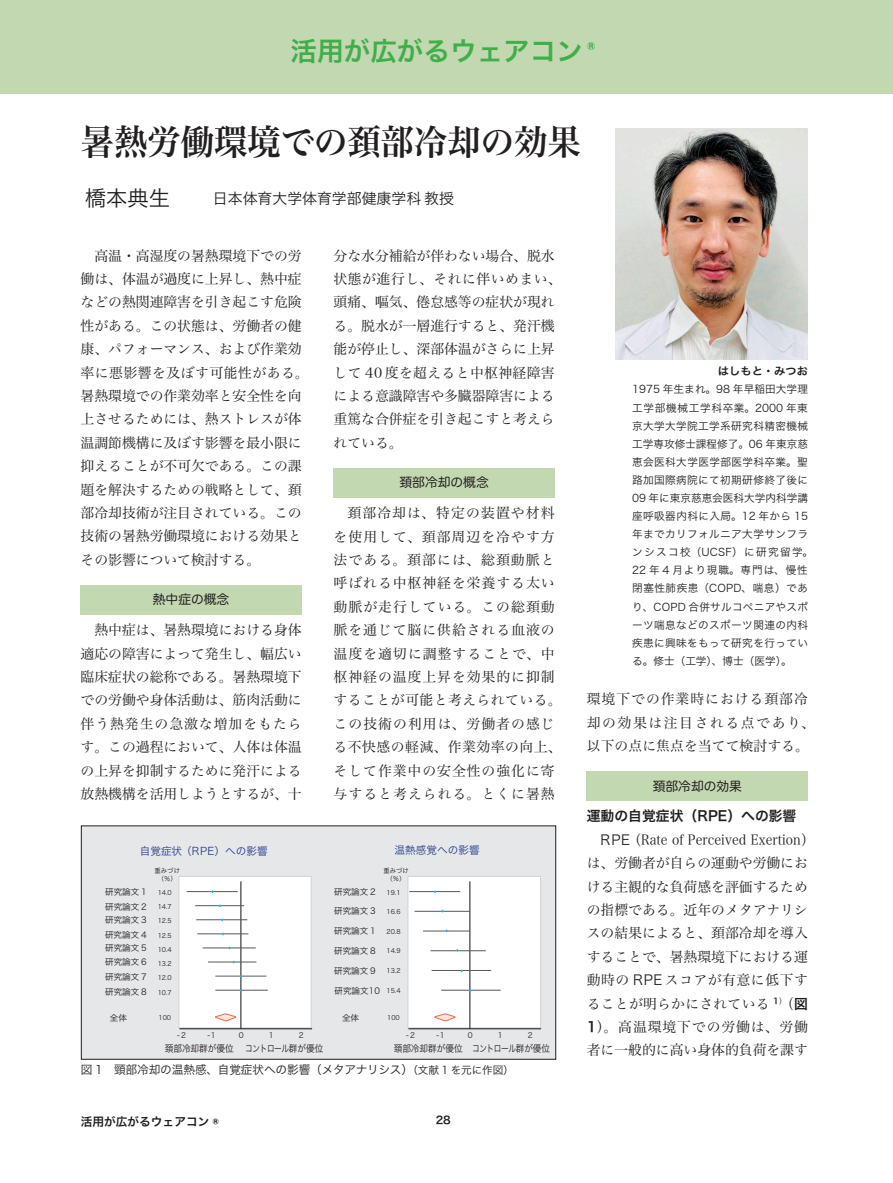
<style>
.page{position:relative;width:893px;height:1183px;background:#fff}
.page>*{position:absolute;margin:0;border:0;box-sizing:border-box;transform-origin:0 0}
.t1{font:35.1px "Hira Min Pro W6";color:#231f20;scale:.95 1}
.t2{font:26.55px "Hira Kaku Pro W6";color:#40ae49}
.t3{font:21.3px "Hira Kaku Pro W3";color:#231f20}
.t4{font:14.85px "Hira Kaku Pro W3";color:#231f20}
.t5{font:13.8px/23.4px "Hira Min Pro W3";color:#231f20}
.t6{font:13.8px/23.4px "Hira Min Pro W3";letter-spacing:.07em;color:#231f20;text-align:center}
.t7{font:13.8px "Hira Kaku Pro W6";color:#231f20}
.t8{font:12.75px "Hira Maru Pro W4";color:#231f20}
.t9{font:11.7px "Hira Kaku Pro W3";letter-spacing:-.015em;color:#231f20}
.t10{font:11.7px "Hira Kaku Pro W6";color:#231f20}
.t11{font:10.65px/18px "Hira Kaku Pro W3";letter-spacing:.035em;color:#231f20}
.t12{font:10.65px "Hira Kaku Pro W3";color:#253f8e}
.t13{font:10.65px "Hira Kaku Pro W6";color:#231f20;scale:1.06 1}
.t14{font:10.65px "Hira Kaku Pro W6";color:#231f20}
.t15{font:9.6px "Hira Kaku Pro W3";color:#231f20;scale:.9 1}
.t16{font:8.55px/14.5px "Hira Kaku Pro W3";color:#231f20}
.t17{font:7.5px "Hira Kaku Pro W3";color:#231f20}
.t18{font:6.45px/7.5px "Hira Kaku Pro W3";color:#231f20;text-align:center}
.s1{font-size:10.65px}
.s2{font-family:"Hira Kaku Pro W3"}
.s3{font-family:"Hira Kaku Pro W6"}
</style>
<div class="page">
<div style="left:0;top:0;width:893px;height:94px;background:#c2d8b1"></div>
<div style="left:81px;top:584px;width:221px;height:30px;background:#c2d8b1"></div>
<div style="left:334px;top:467px;width:221px;height:30px;background:#c2d8b1"></div>
<div style="left:587px;top:770px;width:221px;height:30px;background:#c2d8b1"></div>
<img style="left:616px;top:129px;width:191px;height:230px">
<div style="left:81px;top:825px;width:475px;height:233px;background:#e6e7e9"></div>
<div style="left:81px;top:825px;width:475px;height:234px;border:1px solid #231f20"></div>
<div style="left:179px;top:875px;width:132px;height:152px;background:#fff;border:1px solid #d1d2d4"></div>
<div style="left:408px;top:875px;width:133px;height:152px;background:#fff;border:1px solid #d1d2d4"></div>
<hr style="left:179px;top:1027px;width:133px;height:1px;background:#231f20">
<hr style="left:408px;top:1027px;width:133px;height:1px;background:#231f20">
<hr style="left:240px;top:881px;width:1px;height:147px;background:#231f20">
<hr style="left:469px;top:881px;width:1px;height:147px;background:#231f20">
<svg style="left:215px;top:1013px;width:22px;height:8px"></svg>
<svg style="left:434px;top:1013px;width:22px;height:8px"></svg>
<hr style="left:187px;top:890px;width:51px;height:1px;background:#57585a">
<hr style="left:409px;top:890px;width:51px;height:1px;background:#57585a">
<hr style="left:195px;top:905px;width:49px;height:1px;background:#57585a">
<hr style="left:415px;top:910px;width:55px;height:1px;background:#57585a">
<hr style="left:196px;top:919px;width:51px;height:1px;background:#57585a">
<hr style="left:423px;top:930px;width:47px;height:1px;background:#57585a">
<hr style="left:197px;top:933px;width:51px;height:1px;background:#57585a">
<hr style="left:431px;top:950px;width:55px;height:1px;background:#57585a">
<hr style="left:203px;top:947px;width:53px;height:1px;background:#57585a">
<hr style="left:432px;top:969px;width:59px;height:1px;background:#57585a">
<hr style="left:208px;top:961px;width:48px;height:1px;background:#57585a">
<hr style="left:215px;top:975px;width:51px;height:1px;background:#57585a">
<hr style="left:215px;top:989px;width:53px;height:1px;background:#57585a">
<hr style="left:441px;top:989px;width:60px;height:1px;background:#57585a">
<h2 class="t2" style="left:291px;top:27px;width:307px">活用が広がるウェアコン <sup>®️</sup></h2>
<h1 class="t1" style="left:81px;top:111px;width:528px">暑熱労働環境での頚部冷却の効果</h1>
<h3 class="t3" style="left:85px;top:179px;width:87px">橋本典生</h3>
<p class="t4" style="left:213px;top:185px;width:243px">日本体育大学体育学部健康学科教授</p>
<p class="t5" style="left:81px;top:242px;width:230px;text-indent:14px">高温・高湿度の暑熱環境下での労働は、体温が過度に上昇し、熱中症などの熱関連障害を引き起こす危険性がある。この状態は、労働者の健康、パフォーマンス、および作業効率に悪影響を及ぼす可能性がある。暑熱環境での作業効率と安全性を向上させるためには、熱ストレスが体温調節機構に及ぼす影響を最小限に抑えることが不可欠である。この課題を解決するための戦略として、頚部冷却技術が注目されている。この技術の暑熱労働環境における効果とその影響について検討する。</p>
<p class="t8" style="left:153px;top:588px;width:78px">熱中症の概念</p>
<p class="t5" style="left:81px;top:617px;width:223px;text-align:justify;text-indent:14px">熱中症は、暑熱環境における身体適応の障害によって発生し、幅広い臨床症状の総称である。暑熱環境下での労働や身体活動は、筋肉活動に伴う熱発生の急激な増加をもたらす。この過程において、人体は体温の上昇を抑制するために発汗による放熱機構を活用しようとするが、十</p>
<p class="t5" style="left:334px;top:242px;width:230px">分な水分補給が伴わない場合、脱水状態が進行し、それに伴いめまい、頭痛、嘔気、倦怠感等の症状が現れる。脱水が一層進行すると、発汗機能が停止し、深部体温がさらに上昇して 40 度を超えると中枢神経障害による意識障害や多臓器障害による重篤な合併症を引き起こすと考えられている。</p>
<p class="t8" style="left:399px;top:471px;width:91px">頚部冷却の概念</p>
<p class="t6" style="left:334px;top:500px;width:230px">頚部冷却は、特定の装置や材料<br>を使用して、頚部周辺を冷やす方法である。頚部には、総頚動脈と呼ばれる中枢神経を栄養する太い動脈が走行している。この総頚動脈を通じて脳に供給される血液の温度を適切に調整することで、中枢神経の温度上昇を効果的に抑制することが可能と考えられている。この技術の利用は、労働者の感じる不快感の軽減、作業効率の向上、そして作業中の安全性の強化に寄与すると考えられる。とくに暑熱</p>
<p class="t12" style="left:140px;top:841px;width:129px">自覚症状（RPE）への影響</p>
<p class="t12" style="left:395px;top:840px;width:87px">温熱感覚への影響</p>
<p class="t18" style="left:155px;top:866px;width:27px">重みづけ（％）</p>
<p class="t18" style="left:158px;top:887px;width:16px">14.0</p>
<p class="t18" style="left:386px;top:887px;width:16px">19.1</p>
<p class="t18" style="left:158px;top:902px;width:16px">14.7</p>
<p class="t18" style="left:386px;top:907px;width:16px">16.6</p>
<p class="t18" style="left:158px;top:916px;width:16px">12.5</p>
<p class="t18" style="left:386px;top:926px;width:16px">20.8</p>
<p class="t18" style="left:158px;top:930px;width:16px">12.5</p>
<p class="t18" style="left:158px;top:944px;width:16px">10.4</p>
<p class="t18" style="left:386px;top:946px;width:16px">14.9</p>
<p class="t18" style="left:386px;top:966px;width:16px">13.2</p>
<p class="t18" style="left:383px;top:866px;width:27px">重みづけ（％）</p>
<p class="t16" style="left:105px;top:883px;width:43px">研究論文 1</p>
<p class="t16" style="left:334px;top:883px;width:43px">研究論文 2</p>
<p class="t16" style="left:105px;top:898px;width:43px">研究論文 2</p>
<p class="t16" style="left:334px;top:903px;width:43px">研究論文 3</p>
<p class="t16" style="left:105px;top:911px;width:43px">研究論文 3研究論文 4</p>
<p class="t16" style="left:334px;top:922px;width:43px">研究論文 1</p>
<p class="t16" style="left:105px;top:939px;width:43px">研究論文 5</p>
<p class="t16" style="left:334px;top:942px;width:43px">研究論文 8</p>
<p class="t16" style="left:334px;top:962px;width:43px">研究論文 9</p>
<p class="t16" style="left:105px;top:954px;width:43px;text-align:justify">研究論文 6研究論文 7研究論文 8</p>
<p class="t18" style="left:158px;top:959px;width:16px">13.2</p>
<p class="t18" style="left:158px;top:973px;width:16px">12.0</p>
<p class="t18" style="left:158px;top:987px;width:16px">10.7</p>
<p class="t18" style="left:158px;top:1013px;width:14px">100</p>
<p class="t16" style="left:335px;top:982px;width:47px">研究論文10</p>
<p class="t18" style="left:386px;top:985px;width:16px">15.4</p>
<p class="t18" style="left:387px;top:1013px;width:14px">100</p>
<p class="t16" style="left:110px;top:1009px;width:19px">全体</p>
<p class="t16" style="left:342px;top:1009px;width:19px">全体</p>
<p class="t17" style="left:177px;top:1027px;width:11px">-2</p>
<p class="t17" style="left:207px;top:1027px;width:10px">-1</p>
<p class="t17" style="left:269px;top:1027px;width:6px">1</p>
<p class="t17" style="left:299px;top:1027px;width:6px">2</p>
<p class="t17" style="left:406px;top:1027px;width:11px">-2</p>
<p class="t17" style="left:436px;top:1027px;width:10px">-1</p>
<p class="t17" style="left:468px;top:1027px;width:6px">0</p>
<p class="t17" style="left:498px;top:1027px;width:6px">1</p>
<p class="t17" style="left:528px;top:1027px;width:6px">2</p>
<p class="t15" style="left:165px;top:1039px;width:178px">頚部冷却群が優位 コントロール群が優位</p>
<p class="t15" style="left:394px;top:1039px;width:175px">頚部冷却群が優位 コントロール群が優位</p>
<p class="t17" style="left:239px;top:1027px;width:6px">0</p>
<p class="t9" style="left:81px;top:1058px;width:435px">図 1　頸部冷却の温熱感、自覚症状への影響（メタアナリシス）<span class="s1">（文献 1 を元に作図）</span></p>
<p class="t10" style="left:81px;top:1110px;width:140px">活用が広がるウェアコン ®️</p>
<p class="t14" style="left:436px;top:1110px;width:17px">28</p>
<p class="t13" style="left:718px;top:361px;width:86px">はしもと・みつお</p>
<p class="t11" style="left:632px;top:379px;width:183px">1975 年生まれ。98 年早稲田大学理工学部機械工学科卒業。2000 年東京大学大学院工学系研究科精密機械工学専攻修士課程修了。06 年東京慈恵会医科大学医学部医学科卒業。聖路加国際病院にて初期研修終了後に<br>09 年に東京慈恵会医科大学内科学講座呼吸器内科に入局。12 年から 15年までカリフォルニア大学サンフランシスコ校（UCSF）に研究留学。<br>22 年 4 月より現職。専門は、慢性閉塞性肺疾患（COPD、喘息）であり、COPD 合併サルコペニアやスポーツ喘息などのスポーツ関連の内科疾患に興味をもって研究を行っている。修士（工学）、博士（医学）。</p>
<p class="t6" style="left:587px;top:686px;width:230px;text-align:left">環境下での作業時における頚部冷却の効果は注目される点であり、以下の点に焦点を当てて検討する。</p>
<p class="t8" style="left:653px;top:774px;width:91px">頚部冷却の効果</p>
<p class="t7" style="left:587px;top:803px;width:211px">運動の自覚症状（RPE）への影響</p>
<p class="t5" style="left:587px;top:826px;width:230px;text-indent:14px"><span class="s2">RPE</span>（Rate of Perceived Exertion）は、労働者が自らの運動や労働における主観的な負荷感を評価するための指標である。近年のメタアナリシスの結果によると、頚部冷却を導入することで、暑熱環境下における運動時の <span class="s2">RPE</span>スコアが有意に低下することが明らかにされている <sup>1</sup><sup>）</sup>（<span class="s3">図<br>1</span>）。高温環境下での労働は、労働者に一般的に高い身体的負荷を課す</p>
</div>
